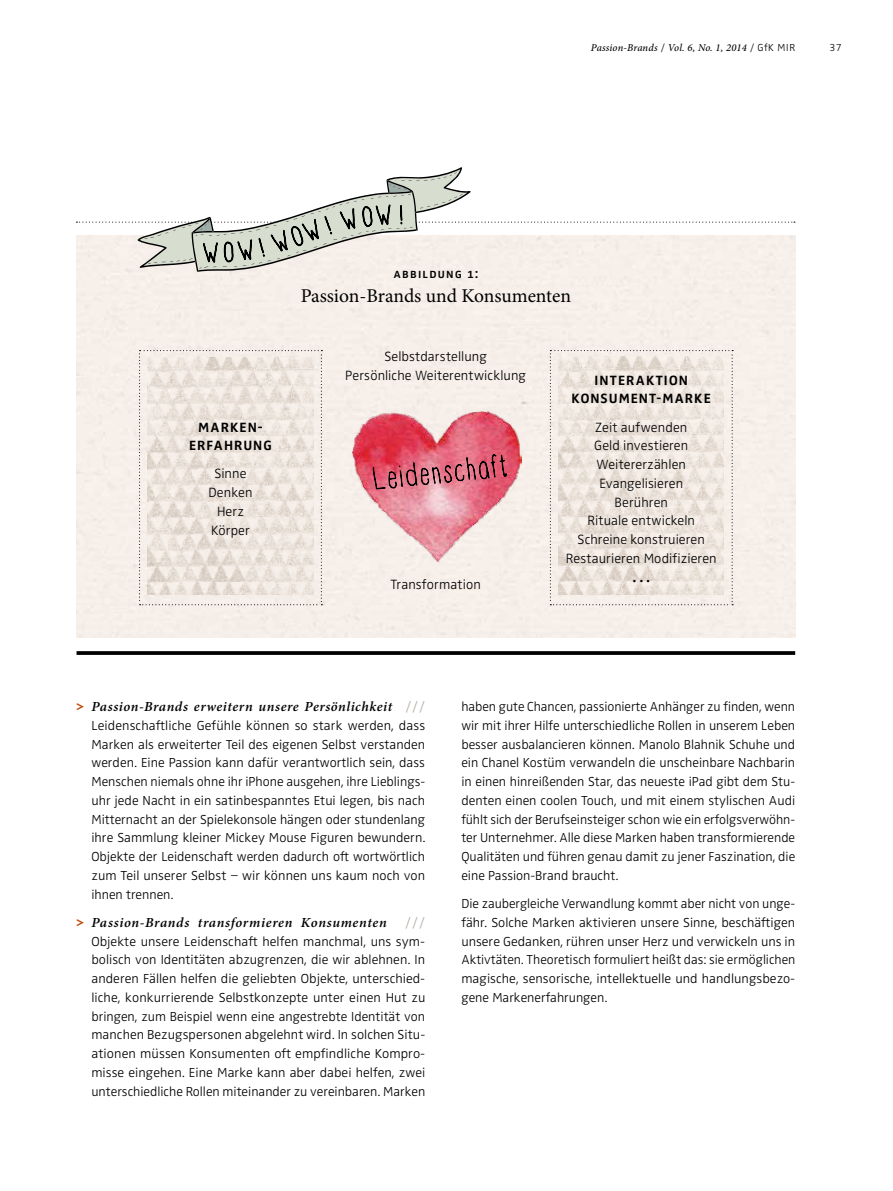
<style>
.page{position:relative;width:893px;height:1191px;background:#fff}
.page>*{position:absolute;margin:0;border:0;box-sizing:border-box;transform-origin:0 0}
.t1{font:300 22.5px "Zwo OT";color:#000}
.t2{font:19.5px "Minion Pro";letter-spacing:-.005em;color:#000}
.t3{font:300 13.8px/18.8px "Zwo OT";letter-spacing:.005em;color:#000;text-align:center}
.t4{font:italic 600 13.8px "Minion Pro";letter-spacing:.045em;color:#000}
.t5{font:700 13.8px/18.8px "Zwo OT";letter-spacing:.075em;color:#000;text-align:center}
.t6{font:600 13.8px "Zwo OT";letter-spacing:.045em;color:#000}
.t7{font:300 13.8px "Zwo OT";color:#b0a69d}
.t8{font:300 13.5px/18.8px "Zwo OT";color:#000;text-align:justify}
.t9{font:italic 500 10.5px "Minion Pro";letter-spacing:.01em;color:#000}
.t10{font:300 10.5px "Zwo OT";color:#000}
.s1{font-family:"Zwo OT";font-weight:300;font-style:normal}
.s2{font-family:"Zwo OT";font-weight:700;font-style:normal;font-size:13.5px;color:#c54304}
.s3{font-family:"Zwo OT";font-weight:300;font-style:normal;color:#b0a69d}
</style>
<div class="page">
<div style="left:77px;top:274px;width:718px;height:363px;background:#f7efea"></div>
<svg style="left:77px;top:651px;width:718px;height:4px;background:#0f0f0f"></svg>
<img style="left:353px;top:411px;width:168px;height:150px">
<svg style="left:372px;top:447px;width:135px;height:43px;background:#ca5c6f"></svg>
<svg style="left:76px;top:167px;width:719px;height:107px"></svg>
<svg style="left:139px;top:350px;width:183px;height:255px;background:#ece3dc"></svg>
<svg style="left:550px;top:350px;width:183px;height:255px;background:#ece4dd"></svg>
<p class="t9" style="left:591px;top:40px;width:206px">Passion-Brands <span class="s1">/</span> Vol. 6, No. 1, 2014 <span class="s1">/ GfK MIR</span></p>
<p class="t10" style="left:829px;top:41px;width:14px">37</p>
<p class="t5" style="left:189px;top:418px;width:84px">MARKEN-<br>ERFAHRUNG</p>
<p class="t3" style="left:208px;top:465px;width:46px">Sinne<br>Denken<br>Herz<br>Körper</p>
<p class="t6" style="left:394px;top:266px;width:86px">abbildung 1:</p>
<h2 class="t2" style="left:301px;top:283px;width:272px">Passion-Brands und Konsumenten</h2>
<p class="t3" style="left:345px;top:347px;width:182px">Selbstdarstellung<br>Persönliche Weiterentwicklung</p>
<p class="t3" style="left:390px;top:575px;width:92px">Transformation</p>
<p class="t5" style="left:572px;top:371px;width:141px">INTERAKTION<br>KONSUMENT-MARKE</p>
<p class="t3" style="left:566px;top:418px;width:152px">Zeit aufwenden<br>Geld investieren<br>Weitererzählen<br>Evangelisieren<br>Berühren<br>Rituale entwickeln<br>Schreine konstruieren<br>Restaurieren Modifizieren</p>
<h1 class="t1" style="left:632px;top:561px;width:20px">...</h1>
<p class="t4" style="left:77px;top:697px;width:350px"><span class="s2">&gt;</span> Passion-Brands erweitern unsere Persönlichkeit <span class="s3">///</span></p>
<p class="t8" style="left:91px;top:716px;width:335px">Leidenschaftliche Gefühle können so stark werden, dass Marken als erweiterter Teil des eigenen Selbst verstanden werden. Eine Passion kann dafür verantwortlich sein, dass Menschen niemals ohne ihr iPhone ausgehen, ihre Lieblings&shy;uhr jede Nacht in ein satinbespanntes Etui legen, bis nach Mitternacht an der Spielekonsole hängen oder stundenlang ihre Sammlung kleiner Mickey Mouse Figuren bewundern.<br>Objekte der Leidenschaft werden dadurch oft wortwörtlich zum Teil unserer Selbst − wir können uns kaum noch von ihnen trennen.</p>
<p class="t4" style="left:77px;top:912px;width:312px"><span class="s2">&gt;</span> Passion-Brands transformieren Konsumenten</p>
<p class="t7" style="left:405px;top:914px;width:22px">///</p>
<p class="t8" style="left:91px;top:932px;width:335px">Objekte unsere Leidenschaft helfen manchmal, uns sym&shy;bolisch von Identitäten abzugrenzen, die wir ablehnen. In anderen Fällen helfen die geliebten Objekte, unterschied&shy;liche, konkurrierende Selbstkonzepte unter einen Hut zu bringen, zum Beispiel wenn eine angestrebte Identität von manchen Bezugspersonen abgelehnt wird. In solchen Situ&shy;ationen müssen Konsumenten oft empfindliche Kompro&shy;misse eingehen. Eine Marke kann aber dabei helfen, zwei unterschiedliche Rollen miteinander zu vereinbaren. Marken</p>
<p class="t8" style="left:461px;top:697px;width:335px">haben gute Chancen, passionierte Anhänger zu finden, wenn wir mit ihrer Hilfe unterschiedliche Rollen in unserem Leben besser ausbalancieren können. Manolo Blahnik Schuhe und ein Chanel Kostüm verwandeln die unscheinbare Nachbarin in einen hinreißenden Star, das neueste iPad gibt dem Stu&shy;denten einen coolen Touch, und mit einem stylischen Audi fühlt sich der Berufseinsteiger schon wie ein erfolgsverwöhn&shy;ter Unternehmer. Alle diese Marken haben transformierende Qualitäten und führen genau damit zu jener Faszination, die eine Passion-Brand braucht.</p>
<p class="t8" style="left:461px;top:894px;width:335px">Die zaubergleiche Verwandlung kommt aber nicht von unge&shy;fähr. Solche Marken aktivieren unsere Sinne, beschäftigen unsere Gedanken, rühren unser Herz und verwickeln uns in Aktivtäten. Theoretisch formuliert heißt das: sie ermöglichen magische, sensorische, intellektuelle und handlungsbezo&shy;gene Markenerfahrungen.</p>
</div>
